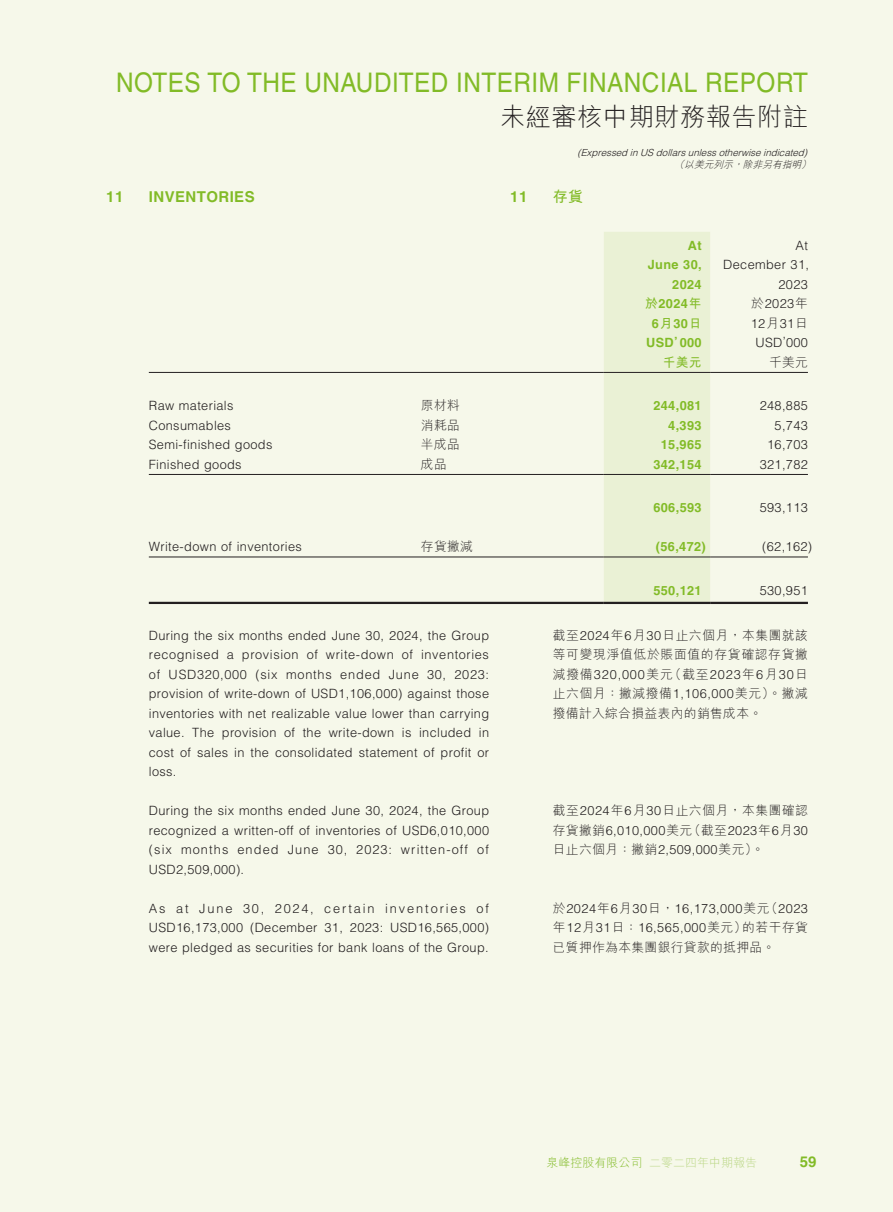
<style>
.page{position:relative;width:893px;height:1212px;background:#f6f8ea}
.page>*{position:absolute;margin:0;border:0;box-sizing:border-box;transform-origin:0 0}
.t1{font:27px "Helvetica LT Std";letter-spacing:.02em;color:#82bb27;scale:.9 1}
.t2{font:300 25.2px "M Hei HK";letter-spacing:.02em;color:#231f20}
.t3{font:700 15px "Helvetica LT Std";letter-spacing:.03em;color:#82bb27}
.t4{font:700 15px "M Hei HK";color:#82bb27}
.t5{font:300 12.75px/19.5px "Helvetica LT Std";letter-spacing:.03em;color:#231f20;text-align:justify}
.t6{font:300 12.75px/19.5px "M Hei HK";letter-spacing:.03em;color:#231f20}
.t7{font:700 12.75px/19.5px "Helvetica LT Std";letter-spacing:.03em;color:#82bb27;text-align:right}
.t8{font:300 12.75px/19.5px "M Hei HK";letter-spacing:.055em;color:#231f20}
.t9{font:300 12.75px "Helvetica LT Std";letter-spacing:.065em;color:#231f20}
.t10{font:700 12.75px "M Hei HK";color:#82bb27}
.t11{font:300 12px "M Hei HK";color:#b9d683}
.t12{font:italic 300 9.75px "Helvetica LT Std";color:#231f20}
.t13{font:italic 300 9.75px "M Hei HK";color:#231f20}
.s1{font-family:"M Hei HK"}
.s2{font-family:"Helvetica LT Std"}
.s3{color:#82bb27}
</style>
<div class="page">
<div style="left:604px;top:232px;width:106px;height:370px;background:#eaf1d5"></div>
<hr style="left:149px;top:372px;width:272px;height:1px;background:#231f20">
<hr style="left:421px;top:372px;width:183px;height:1px;background:#231f20">
<hr style="left:604px;top:372px;width:106px;height:1px;background:#231f20">
<hr style="left:710px;top:372px;width:98px;height:1px;background:#231f20">
<hr style="left:149px;top:474px;width:272px;height:1px;background:#231f20">
<hr style="left:421px;top:474px;width:183px;height:1px;background:#231f20">
<hr style="left:604px;top:474px;width:106px;height:1px;background:#231f20">
<hr style="left:710px;top:474px;width:98px;height:1px;background:#231f20">
<hr style="left:149px;top:557px;width:272px;height:1px;background:#231f20">
<hr style="left:421px;top:557px;width:183px;height:1px;background:#231f20">
<hr style="left:604px;top:557px;width:106px;height:1px;background:#231f20">
<hr style="left:710px;top:557px;width:98px;height:1px;background:#231f20">
<hr style="left:149px;top:602px;width:272px;height:2px;background:#231f20">
<hr style="left:421px;top:602px;width:183px;height:2px;background:#231f20">
<hr style="left:604px;top:602px;width:106px;height:2px;background:#231f20">
<hr style="left:710px;top:602px;width:98px;height:2px;background:#231f20">
<h1 class="t1" style="left:116px;top:67px;width:770px">NOTES TO THE UNAUDITED INTERIM FINANCIAL REPORT</h1>
<h2 class="t2" style="left:500px;top:104px;width:309px">未經審核中期財務報告附註</h2>
<p class="t3" style="left:106px;top:188px;width:19px">11</p>
<p class="t3" style="left:149px;top:188px;width:107px">INVENTORIES</p>
<p class="t12" style="left:577px;top:146px;width:234px">(ExpressedinUSdollarsunlessotherwiseindicated)</p>
<p class="t13" style="left:674px;top:159px;width:141px">（以美元列示，除非另有指明）</p>
<p class="t3" style="left:510px;top:188px;width:19px">11</p>
<p class="t4" style="left:553px;top:186px;width:32px">存貨</p>
<p class="t7" style="left:648px;top:235px;width:55px">At<br>June 30,<br>2024</p>
<p class="t5" style="left:723px;top:235px;width:87px;text-align:right">At<br>December 31,<br>2023</p>
<p class="t7" style="left:645px;top:294px;width:58px;text-align:center"><span class="s1">於</span>2024<span class="s1">年<br></span>6<span class="s1">月</span>30<span class="s1">日</span></p>
<p class="t5" style="left:751px;top:294px;width:59px"><span class="s1">於</span>2023<span class="s1">年<br></span>12<span class="s1">月</span>31<span class="s1">日</span></p>
<p class="t7" style="left:646px;top:333px;width:57px">USD’ 000</p>
<p class="t5" style="left:755px;top:333px;width:54px">USD’000</p>
<p class="t10" style="left:663px;top:353px;width:40px">千美元</p>
<p class="t6" style="left:769px;top:352px;width:40px">千美元</p>
<p class="t5" style="left:149px;top:396px;width:86px">Raw materials</p>
<p class="t6" style="left:421px;top:396px;width:40px">原材料</p>
<p class="t7" style="left:653px;top:396px;width:50px">244,081</p>
<p class="t5" style="left:760px;top:396px;width:50px">248,885</p>
<p class="t5" style="left:149px;top:415px;width:84px">Consumables</p>
<p class="t6" style="left:421px;top:415px;width:40px">消耗品</p>
<p class="t7" style="left:668px;top:415px;width:35px">4,393</p>
<p class="t5" style="left:775px;top:415px;width:35px">5,743</p>
<p class="t5" style="left:149px;top:435px;width:125px">Semi-finished goods</p>
<p class="t6" style="left:421px;top:435px;width:40px">半成品</p>
<p class="t7" style="left:661px;top:435px;width:42px">15,965</p>
<p class="t5" style="left:767px;top:435px;width:42px">16,703</p>
<p class="t5" style="left:149px;top:454px;width:94px">Finished goods</p>
<p class="t6" style="left:421px;top:454px;width:27px">成品</p>
<p class="t7" style="left:653px;top:454px;width:50px">342,154</p>
<p class="t5" style="left:760px;top:454px;width:50px">321,782</p>
<p class="t7" style="left:653px;top:498px;width:50px">606,593</p>
<p class="t5" style="left:760px;top:498px;width:50px">593,113</p>
<p class="t5" style="left:149px;top:537px;width:155px">Write-down of inventories</p>
<p class="t6" style="left:421px;top:537px;width:54px">存貨撇減</p>
<p class="t7" style="left:656px;top:537px;width:51px">(56,472)</p>
<p class="t5" style="left:762px;top:537px;width:51px">(62,162)</p>
<p class="t7" style="left:653px;top:580px;width:50px">550,121</p>
<p class="t5" style="left:760px;top:580px;width:50px">530,951</p>
<p class="t5" style="left:149px;top:625px;width:342px">During the six months ended June 30, 2024, the Group recognised a provision of write-down of inventories of USD320,000 (six months ended June 30, 2023: provision of write-down of USD1,106,000) against those inventories with net realizable value lower than carrying value. The provision of the write-down is included in cost of sales in the consolidated statement of profit or loss.</p>
<p class="t5" style="left:149px;top:801px;width:342px">During the six months ended June 30, 2024, the Group recognized a written-off of inventories of USD6,010,000 (six months ended June 30, 2023: written-off of USD2,509,000).</p>
<p class="t5" style="left:149px;top:898px;width:342px">As at June 30, 2024, certain inventories of USD16,173,000 (December 31, 2023: USD16,565,000) were pledged as securities for bank loans of the Group.</p>
<p class="t8" style="left:553px;top:625px;width:257px">截至<span class="s2">2024</span>年<span class="s2">6</span>月<span class="s2">30</span>日止六個月，本集團就該等可變現淨值低於賬面值的存貨確認存貨撇</p>
<p class="t9" style="left:553px;top:666px;width:257px"><span class="s1">減撥備</span>320,000<span class="s1">美元（截至</span>2023<span class="s1">年</span>6<span class="s1">月</span>30<span class="s1">日</span></p>
<p class="t6" style="left:553px;top:683px;width:257px">止六個月：撇減撥備<span class="s2">1,106,000</span>美元）。撇減撥備計入綜合損益表內的銷售成本。</p>
<p class="t6" style="left:553px;top:800px;width:257px">截至<span class="s2">2024</span>年<span class="s2">6</span>月<span class="s2">30</span>日止六個月，本集團確認</p>
<p class="t5" style="left:553px;top:820px;width:257px"><span class="s1">存貨撇銷</span>6,010,000<span class="s1">美元（截至</span>2023<span class="s1">年</span>6<span class="s1">月</span>30</p>
<p class="t6" style="left:553px;top:839px;width:213px">日止六個月：撇銷<span class="s2">2,509,000</span>美元）。</p>
<p class="t5" style="left:553px;top:898px;width:257px"><span class="s1">於</span>2024<span class="s1">年</span>6<span class="s1">月</span>30<span class="s1">日，</span>16,173,000<span class="s1">美元（</span>2023<span class="s1">年</span>12<span class="s1">月</span>31<span class="s1">日：</span>16,565,000<span class="s1">美元）的若干存貨</span></p>
<p class="t6" style="left:553px;top:937px;width:224px">已質押作為本集團銀行貸款的抵押品。</p>
<p class="t11" style="left:546px;top:1157px;width:212px"><span class="s3">泉峰控股有限公司</span> 二零二四年中期報告</p>
<p class="t3" style="left:800px;top:1153px;width:18px">59</p>
</div>
